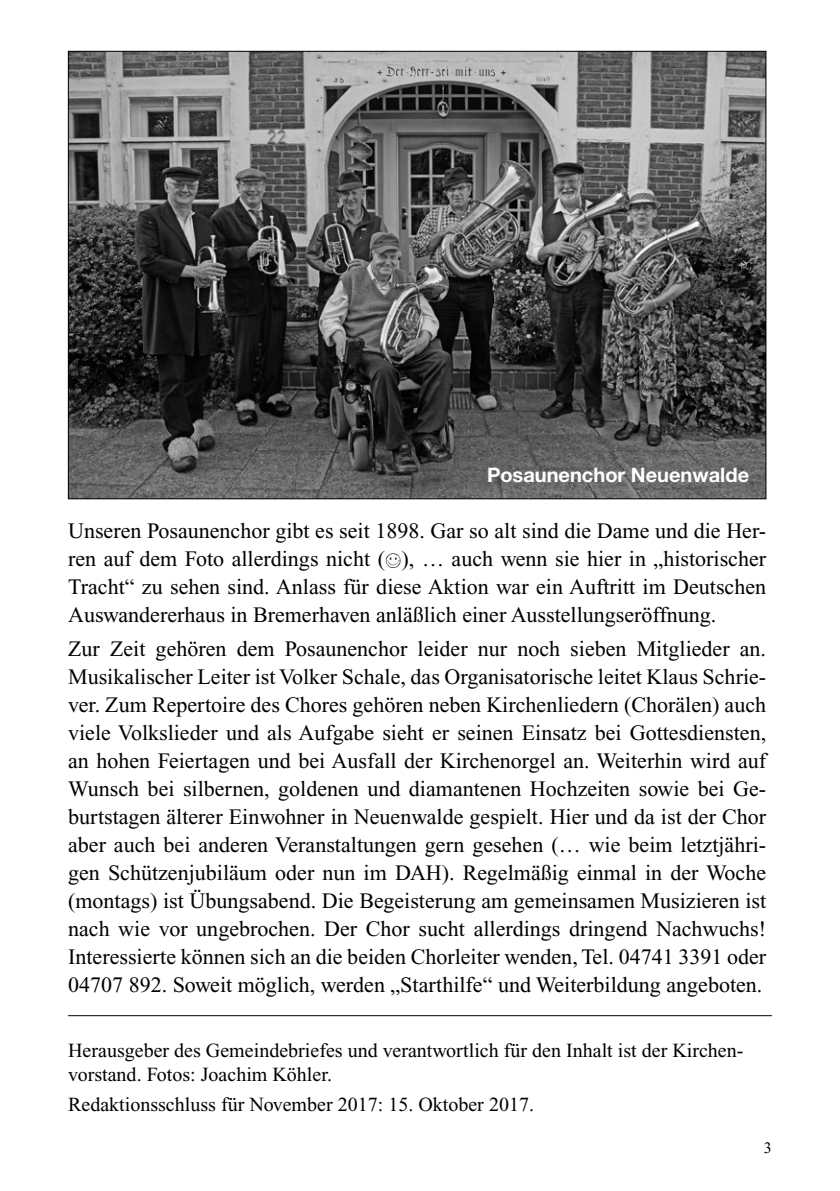
<style>
.page{position:relative;width:840px;height:1191px;background:#fff}
.page>*{position:absolute;margin:0;border:0;box-sizing:border-box;transform-origin:0 0}
.t1{font:22px/28px "Times New Roman";color:#000;text-align:justify}
.t2{font:20px/24px "Times New Roman";color:#000}
.t3{font:700 20px "Helvetica Neue";color:#fff}
.t4{font:16px "Times New Roman";color:#000}
</style>
<div class="page">
<hr style="left:68px;top:1015px;width:703px;height:1px;background:#000">
<img style="left:70px;top:53px;width:693px;height:444px">
<p class="t3" style="left:486px;top:462px;width:263px">Posaunenchor Neuenwalde</p>
<p class="t1" style="left:68px;top:517px;width:699px">Unseren Posaunenchor gibt es seit 1898. Gar so alt sind die Dame und die Her&shy;ren auf dem Foto allerdings nicht ( ), … auch wenn sie hier in „historischer Tracht“ zu sehen sind. Anlass für diese Aktion war ein Auftritt im Deutschen Auswandererhaus in Bremerhaven anläßlich einer Ausstellungseröffnung.</p>
<p class="t1" style="left:68px;top:634px;width:699px">Zur Zeit gehören dem Posaunenchor leider nur noch sieben Mitglieder an.<br>Musikalischer Leiter ist Volker Schale, das Organisatorische leitet Klaus Schrie&shy;ver. Zum Repertoire des Chores gehören neben Kirchenliedern (Chorälen) auch viele Volkslieder und als Aufgabe sieht er seinen Einsatz bei Gottesdiensten, an hohen Feiertagen und bei Ausfall der Kirchenorgel an. Weiterhin wird auf Wunsch bei silbernen, goldenen und diamantenen Hochzeiten sowie bei Ge&shy;burtstagen älterer Einwohner in Neuenwalde gespielt. Hier und da ist der Chor aber auch bei anderen Veranstaltungen gern gesehen (… wie beim letztjähri&shy;gen Schützenjubiläum oder nun im DAH). Regelmäßig einmal in der Woche (montags) ist Übungsabend. Die Begeisterung am gemeinsamen Musizieren ist nach wie vor ungebrochen. Der Chor sucht allerdings dringend Nachwuchs!<br>Interessierte können sich an die beiden Chorleiter wenden, Tel. 04741 3391 oder 04707 892. Soweit möglich, werden „Starthilfe“ und Weiterbildung angeboten.</p>
<p class="t2" style="left:68px;top:1038px;width:676px">Herausgeber des Gemeindebriefes und verantwortlich für den Inhalt ist der Kirchen&shy;vorstand. Fotos: Joachim Köhler.</p>
<p class="t2" style="left:68px;top:1092px;width:467px">Redaktionsschluss für November 2017: 15. Oktober 2017.</p>
<p class="t4" style="left:763px;top:1138px;width:9px">3</p>
</div>
